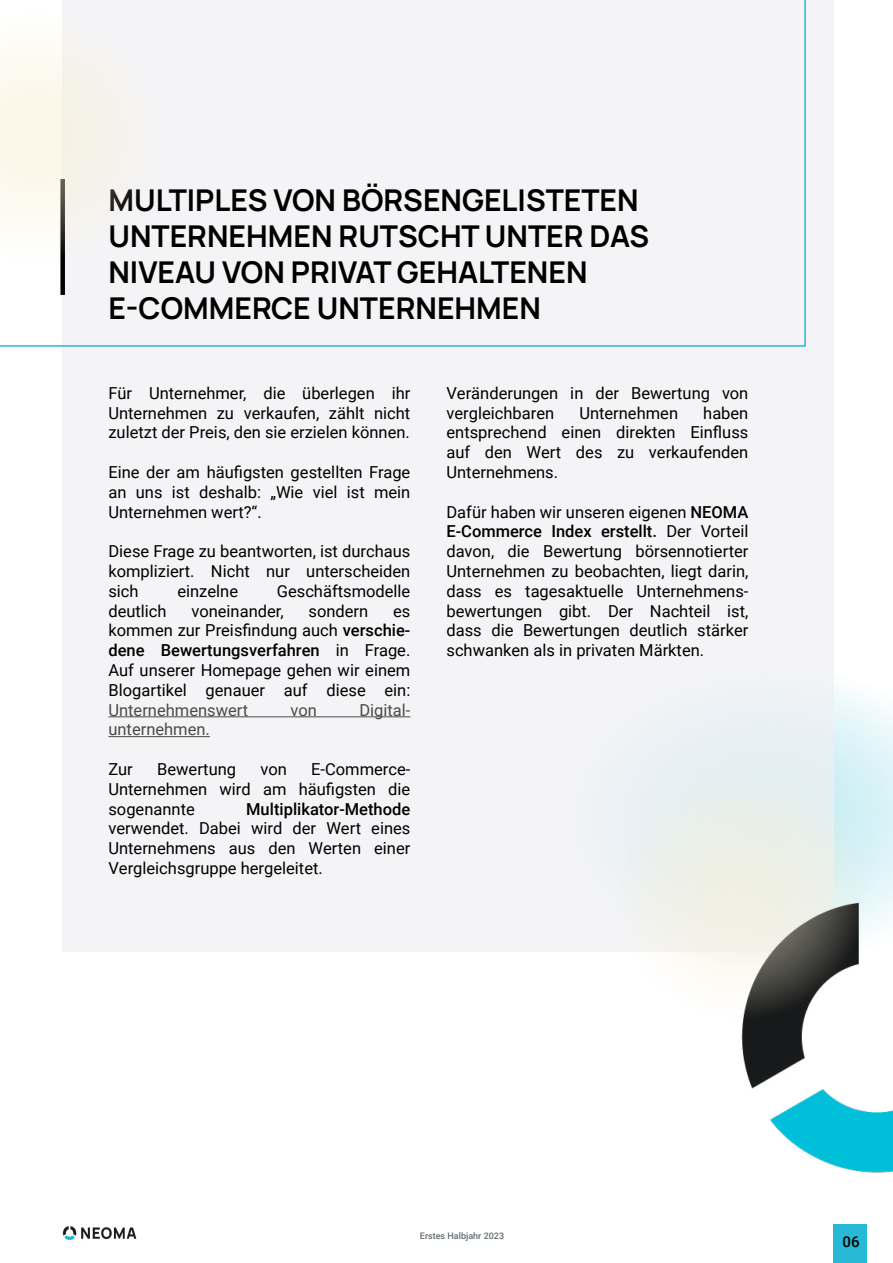
<style>
.page{position:relative;width:893px;height:1263px;background:#fff}
.page>*{position:absolute;margin:0;border:0;box-sizing:border-box;transform-origin:0 0}
.t1{font:200 30px/36px "Manrope";color:#000}
.t2{font:16.5px/19.8px "Roboto";color:#000;text-align:justify}
.t3{font:16.5px "Roboto";color:#4a4a49}
.t4{font:500 16.5px "Roboto";color:#000}
.t5{font:500 15px "Roboto";color:#000}
.t6{font:500 9px "Roboto";color:#636c70}
.s1{font-weight:500}
</style>
<div class="page">
<svg style="left:558px;top:665px;width:335px;height:287px"></svg>
<div style="left:62px;top:0;width:771px;height:951px;background:#f0f0f3"></div>
<hr style="left:108px;top:716px;width:302px;height:1px;background:#4a4a49">
<hr style="left:108px;top:736px;width:102px;height:1px;background:#4a4a49">
<div style="left:834px;top:1225px;width:33px;height:38px;background:#27b9d5"></div>
<svg style="left:0;top:0;width:806px;height:347px"></svg>
<img style="left:741px;top:875px;width:152px;height:298px">
<svg style="left:0;top:14px;width:159px;height:248px"></svg>
<img style="left:62px;top:1226px;width:75px;height:14px">
<svg style="left:620px;top:771px;width:247px;height:248px;fill:#ecf0e9"></svg>
<h1 class="t1" style="left:108px;top:181px;width:542px">MULTIPLES VON BÖRSENGELISTETEN<br>UNTERNEHMEN RUTSCHT UNTER DAS<br>NIVEAU VON PRIVAT GEHALTENEN<br>E-COMMERCE UNTERNEHMEN</h1>
<p class="t2" style="left:108px;top:382px;width:303px">Für Unternehmer, die überlegen ihr Unternehmen zu verkaufen, zählt nicht zuletzt der Preis, den sie erzielen können.</p>
<p class="t2" style="left:108px;top:462px;width:303px">Eine der am häufigsten gestellten Frage an uns ist deshalb: „Wie viel ist mein Unternehmen wert?“.</p>
<p class="t2" style="left:108px;top:541px;width:303px">Diese Frage zu beantworten, ist durchaus kompliziert. Nicht nur unterscheiden sich</p>
<p class="t2" style="left:177px;top:580px;width:62px">einzelne</p>
<p class="t2" style="left:277px;top:580px;width:135px">Geschäftsmodelle</p>
<p class="t2" style="left:108px;top:600px;width:60px">deutlich</p>
<p class="t2" style="left:191px;top:600px;width:94px">voneinander,</p>
<p class="t2" style="left:308px;top:600px;width:61px">sondern</p>
<p class="t2" style="left:108px;top:600px;width:303px;text-indent:285px">es kommen zur Preisfindung auch <span class="s1">verschie&shy;dene Bewertungsverfahren</span> in Frage.<br>Auf unserer Homepage gehen wir einem Blogartikel genauer auf diese ein:</p>
<p class="t3" style="left:108px;top:698px;width:141px">Unternehmenswert</p>
<p class="t3" style="left:291px;top:698px;width:28px">von</p>
<p class="t3" style="left:359px;top:698px;width:53px">Digital-</p>
<p class="t3" style="left:108px;top:718px;width:103px">unternehmen.</p>
<p class="t2" style="left:108px;top:759px;width:26px">Zur</p>
<p class="t2" style="left:157px;top:759px;width:80px">Bewertung</p>
<p class="t2" style="left:261px;top:759px;width:28px">von</p>
<p class="t2" style="left:108px;top:759px;width:303px;text-indent:203px">E-Commerce-Unternehmen wird am häufigsten die sogenannte</p>
<p class="t4" style="left:246px;top:797px;width:166px">Multiplikator-Methode</p>
<p class="t2" style="left:108px;top:818px;width:303px">verwendet. Dabei wird der Wert eines Unternehmens aus den Werten einer Vergleichsgruppe hergeleitet.</p>
<p class="t2" style="left:446px;top:382px;width:303px">Veränderungen in der Bewertung von vergleichbaren</p>
<p class="t2" style="left:446px;top:402px;width:303px;text-indent:257px">haben entsprechend einen direkten Einfluss auf den Wert des zu verkaufenden Unternehmens.</p>
<p class="t2" style="left:446px;top:501px;width:303px">Dafür haben wir unseren eigenen <span class="s1">NEOMA E-Commerce Index erstellt.</span> Der Vorteil davon, die Bewertung börsennotierter Unternehmen zu beobachten, liegt darin, dass es tagesaktuelle Unternehmens&shy;bewertungen gibt. Der Nachteil ist, dass die Bewertungen deutlich stärker schwanken als in privaten Märkten.</p>
<p class="t2" style="left:579px;top:402px;width:100px">Unternehmen</p>
<p class="t6" style="left:420px;top:1229px;width:86px">Erstes Halbjahr 2023</p>
<p class="t5" style="left:843px;top:1231px;width:19px">06</p>
</div>
